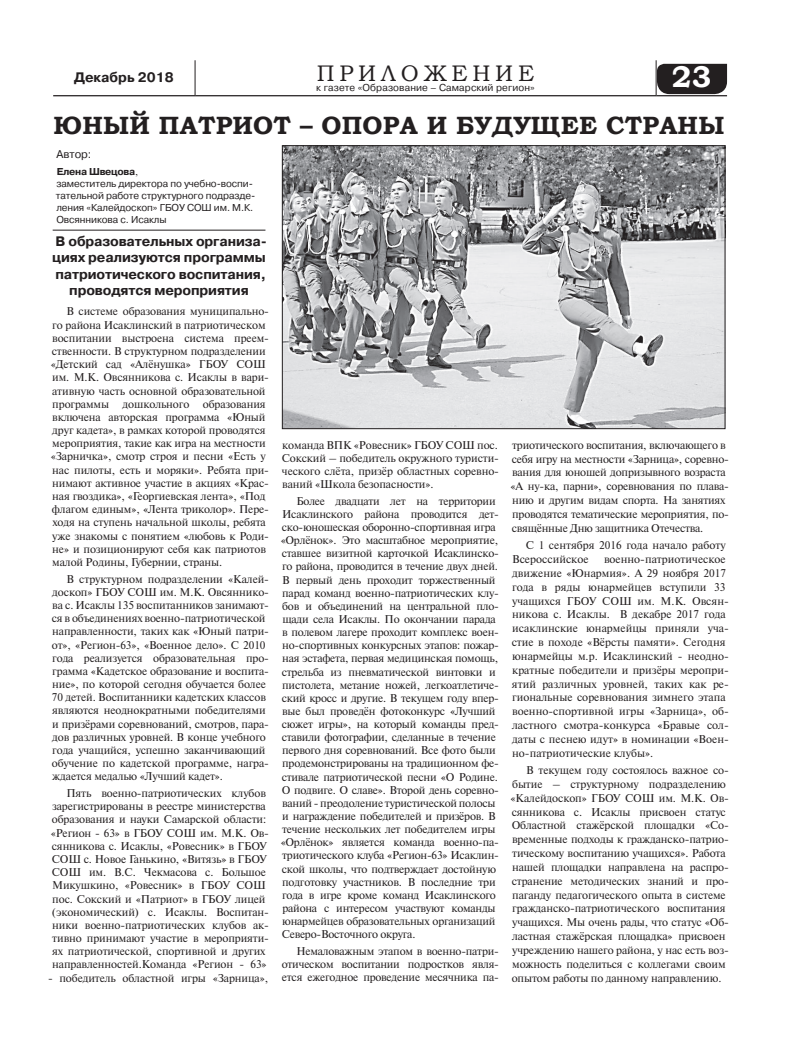
<style>
.page{position:relative;width:798px;height:1053px;background:#fff}
.page>*{position:absolute;margin:0;border:0;box-sizing:border-box;transform-origin:0 0}
.t1{font:700 30px "Bookman Old Style";color:#fff}
.t2{font:700 25px "Bookman Old Style";letter-spacing:.01em;color:#231f20}
.t3{font:22.5px "Bookman Old Style";letter-spacing:.21em;color:#231f20}
.t4{font:700 13.75px/16.5px "Pragmatica C";letter-spacing:-.01em;color:#231f20;text-align:center}
.t5{font:11.25px/13.1px "Newton C";letter-spacing:-.01em;color:#231f20}
.t6{font:11.25px "Pragmatica C";color:#231f20}
.t7{font:10px/12px "Pragmatica C";letter-spacing:-.01em;color:#231f20}
.t8{font:10px "Pragmatica C";letter-spacing:.01em;color:#231f20}
.s1{font-weight:700}
.s2{font-family:"Newton C"}
</style>
<div class="page">
<div style="left:656px;top:64px;width:70px;height:30px;background:#231f20"></div>
<hr style="left:53px;top:95px;width:142px;height:1px;background:#231f20">
<hr style="left:195px;top:95px;width:461px;height:1px;background:#231f20">
<hr style="left:656px;top:95px;width:70px;height:1px;background:#231f20">
<hr style="left:195px;top:60px;width:1px;height:35px;background:#231f20">
<hr style="left:655px;top:60px;width:1px;height:35px;background:#231f20">
<hr style="left:53px;top:230px;width:212px;height:1px;background:#231f20">
<img style="left:284px;top:147px;width:439px;height:280px">
<div style="left:282px;top:145px;width:443px;height:284px;border:1px solid #231f20"></div>
<p class="t4" style="left:74px;top:69px;width:101px">Декабрь 2018</p>
<h3 class="t3" style="left:317px;top:59px;width:219px">ПРИЛОЖЕНИЕ</h3>
<p class="t8" style="left:316px;top:82px;width:220px">к газете «Образование – Самарский регион»</p>
<h1 class="t1" style="left:671px;top:55px;width:41px">23</h1>
<h2 class="t2" style="left:53px;top:107px;width:672px">ЮНЫЙ ПАТРИОТ – ОПОРА И БУДУЩЕЕ СТРАНЫ</h2>
<p class="t6" style="left:56px;top:147px;width:37px">Автор:</p>
<p class="t7" style="left:56px;top:165px;width:201px"><span class="s1">Елена Швецова</span><span class="s2">,<br></span>заместитель директора по учебно-воспи&shy;тательной работе структурного подразде&shy;ления «Калейдоскоп» ГБОУ СОШ им. М.К.<br>Овсянникова с. Исаклы</p>
<p class="t4" style="left:52px;top:233px;width:216px">В образовательных организа&shy;циях реализуются программы патриотического воспитания, проводятся мероприятия</p>
<p class="t5" style="left:51px;top:305px;width:220px;text-indent:16px">В системе образования муниципально&shy;го района Исаклинский в патриотическом воспитании выстроена система преем&shy;ственности. В структурном подразделении «Детский сад «Алёнушка» ГБОУ СОШ им. М.К. Овсянникова с. Исаклы в вари&shy;ативную часть основной образовательной программы дошкольного образования включена авторская программа «Юный друг кадета», в рамках которой проводятся мероприятия, такие как игра на местности «Зарничка», смотр строя и песни «Есть у нас пилоты, есть и моряки». Ребята при&shy;нимают активное участие в акциях «Крас&shy;ная гвоздика», «Георгиевская лента», «Под флагом единым», «Лента триколор». Пере&shy;ходя на ступень начальной школы, ребята уже знакомы с понятием «любовь к Роди&shy;не» и позиционируют себя как патриотов малой Родины, Губернии, страны.</p>
<p class="t5" style="left:52px;top:572px;width:219px;text-indent:15px">В структурном подразделении «Калей&shy;доскоп» ГБОУ СОШ им. М.К. Овсяннико&shy;ва с. Исаклы 135 воспитанников занимают&shy;ся в объединениях военно-патриотической направленности, таких как «Юный патри&shy;от», «Регион-63», «Военное дело». С 2010 года реализуется образовательная про&shy;грамма «Кадетское образование и воспита&shy;ние», по которой сегодня обучается более 70 детей. Воспитанники кадетских классов являются неоднократными победителями и призёрами соревнований, смотров, пара&shy;дов различных уровней. В конце учебного года учащийся, успешно заканчивающий обучение по кадетской программе, награ&shy;ждается медалью «Лучший кадет».</p>
<p class="t5" style="left:51px;top:786px;width:220px;text-indent:16px">Пять военно-патриотических клубов зарегистрированы в реестре министерства образования и науки Самарской области: «Регион - 63» в ГБОУ СОШ им. М.К. Ов&shy;сянникова с. Исаклы, «Ровесник» в ГБОУ СОШ с. Новое Ганькино, «Витязь» в ГБОУ СОШ им. В.С. Чекмасова с. Большое Микушкино, «Ровесник» в ГБОУ СОШ пос. Сокский и «Патриот» в ГБОУ лицей (экономический) с. Исаклы. Воспитан&shy;ники военно-патриотических клубов ак&shy;тивно принимают участие в мероприяти&shy;ях патриотической, спортивной и других направленностей.Команда «Регион - 63»</p>
<p class="t5" style="left:48px;top:971px;width:221px">- победитель областной игры «Зарница»,</p>
<p class="t5" style="left:281px;top:438px;width:219px;text-align:justify">команда ВПК «Ровесник» ГБОУ СОШ пос.<br>Сокский – победитель окружного туристи&shy;ческого слёта, призёр областных соревно&shy;ваний «Школа безопасности».</p>
<p class="t5" style="left:280px;top:494px;width:220px;text-indent:16px">Более двадцати лет на территории Исаклинского района проводится дет&shy;ско-юношеская оборонно-спортивная игра «Орлёнок». Это масштабное мероприятие, ставшее визитной карточкой Исаклинско&shy;го района, проводится в течение двух дней.<br>В первый день проходит торжественный парад команд военно-патриотических клу&shy;бов и объединений на центральной пло&shy;щади села Исаклы. По окончании парада в полевом лагере проходит комплекс воен&shy;но-спортивных конкурсных этапов: пожар&shy;ная эстафета, первая медицинская помощь, стрельба из пневматической винтовки и пистолета, метание ножей, легкоатлетиче&shy;ский кросс и другие. В текущем году впер&shy;вые был проведён фотоконкурс «Лучший сюжет игры», на который команды пред&shy;ставили фотографии, сделанные в течение первого дня соревнований. Все фото были продемонстрированы на традиционном фе&shy;стивале патриотической песни «О Родине.<br>О подвиге. О славе». Второй день соревно&shy;ваний - преодоление туристической полосы и награждение победителей и призёров. В течение нескольких лет победителем игры «Орлёнок» является команда военно-па&shy;триотического клуба «Регион-63» Исаклин&shy;ской школы, что подтверждает достойную подготовку участников. В последние три года в игре кроме команд Исаклинского района с интересом участвуют команды юнармейцев образовательных организаций Северо-Восточного округа.</p>
<p class="t5" style="left:281px;top:944px;width:219px;text-align:justify;text-indent:15px">Немаловажным этапом в военно-патри&shy;отическом воспитании подростков явля&shy;ется ежегодное проведение месячника па-</p>
<p class="t5" style="left:510px;top:438px;width:220px;line-height:13.9px">триотического воспитания, включающего в себя игру на местности «Зарница», соревно&shy;вания для юношей допризывного возраста «А ну-ка, парни», соревнования по плава&shy;нию и другим видам спорта. На занятиях проводятся тематические мероприятия, по&shy;свящённые Дню защитника Отечества.</p>
<p class="t5" style="left:512px;top:538px;width:215px;line-height:13.9px;text-indent:14px">С 1 сентября 2016 года начало работу<br>Всероссийское</p>
<p class="t5" style="left:511px;top:552px;width:219px;line-height:13.9px;text-indent:92px">военно-патриотическое движение «Юнармия». А 29 ноября 2017 года в ряды юнармейцев вступили 33 учащихся ГБОУ СОШ им. М.К. Овсян&shy;никова с. Исаклы. В декабре 2017 года исаклинские юнармейцы приняли уча&shy;стие в походе «Вёрсты памяти». Сегодня юнармейцы м.р. Исаклинский - неодно&shy;кратные победители и призёры меропри&shy;ятий различных уровней, таких как ре&shy;гиональные соревнования зимнего этапа военно-спортивной игры «Зарница», об&shy;ластного смотра-конкурса «Бравые сол&shy;даты с песнею идут» в номинации «Воен&shy;но-патриотические клубы».</p>
<p class="t5" style="left:510px;top:763px;width:220px;line-height:13.9px;text-indent:16px">В текущем году состоялось важное со&shy;бытие – структурному подразделению «Калейдоскоп» ГБОУ СОШ им. М.К. Ов&shy;сянникова с. Исаклы присвоен статус Областной стажёрской площадки «Со&shy;временные подходы к гражданско-патрио&shy;тическому воспитанию учащихся». Работа нашей площадки направлена на распро&shy;странение методических знаний и про&shy;паганду педагогического опыта в системе гражданско-патриотического воспитания учащихся. Мы очень рады, что статус «Об&shy;ластная стажёрская площадка» присвоен учреждению нашего района, у нас есть воз&shy;можность поделиться с коллегами своим опытом работы по данному направлению.</p>
</div>
